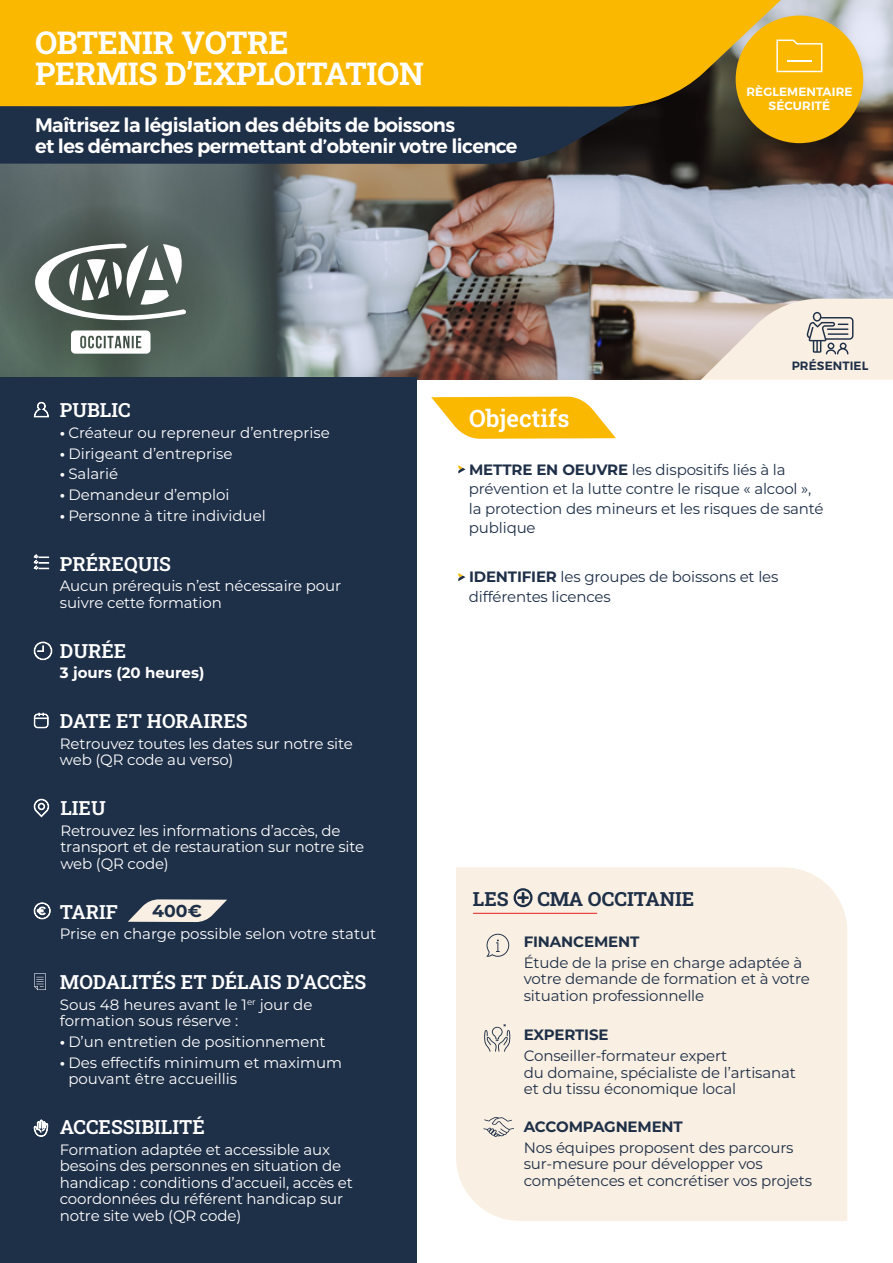
<style>
.page{position:relative;width:893px;height:1263px;background:#fff}
.page>*{position:absolute;margin:0;border:0;box-sizing:border-box;transform-origin:0 0}
.t1{font:31.5px/31.5px "Roboto Slab";letter-spacing:-.01em;color:#fff}
.t2{font:24px "Roboto Slab";color:#fff}
.t3{font:600 19.5px/21px "Montserrat";letter-spacing:-.03em;color:#fff}
.t4{font:19.5px "Roboto Slab";color:#fff}
.t5{font:19.5px "Roboto Slab";color:#1e2f48}
.t6{font:700 17.25px "Montserrat";color:#1e2f48}
.t7{font:15px/16.5px "Montserrat";letter-spacing:-.01em;color:#fff}
.t8{font:15px/16.5px "Montserrat";letter-spacing:-.01em;color:#1e2f48}
.t9{font:700 15px "Montserrat";letter-spacing:-.01em;color:#1e2f48}
.t10{font:700 15px "Montserrat";color:#fff}
.t11{font:600 12px/14.4px "Montserrat";letter-spacing:.01em;color:#fff;text-align:center}
.t12{font:600 12px "Montserrat";letter-spacing:.01em;color:#1e2f48}
.s1{font-weight:700}
</style>
<div class="page">
<img style="left:0;top:0;width:893px;height:380px">
<svg style="left:0;top:203px;width:229px;height:188px;background:#50615a"></svg>
<svg style="left:71px;top:330px;width:80px;height:24px"></svg>
<svg style="left:35px;top:244px;width:151px;height:76px"></svg>
<svg style="left:458px;top:465px;width:7px;height:8px"></svg>
<svg style="left:458px;top:573px;width:7px;height:8px"></svg>
<svg style="left:0;top:107px;width:638px;height:57px;background:#1e2d43"></svg>
<div style="left:0;top:0;width:782px;height:107px;background:#fbb800"></div>
<svg style="left:701px;top:298px;width:192px;height:82px;background:#e8ded4"></svg>
<div style="left:736px;top:16px;width:127px;height:127px;background:#fbb800;border-radius:50%"></div>
<svg style="left:776px;top:40px;width:46px;height:32px"></svg>
<hr style="left:787px;top:60px;width:25px;height:2px;background:#fff">
<div style="left:0;top:377px;width:417px;height:886px;background:#1e2f48"></div>
<svg style="left:34px;top:554px;width:15px;height:16px"></svg>
<svg style="left:34px;top:402px;width:15px;height:16px"></svg>
<svg style="left:34px;top:1119px;width:14px;height:18px"></svg>
<svg style="left:34px;top:799px;width:15px;height:18px"></svg>
<svg style="left:34px;top:642px;width:18px;height:18px"></svg>
<svg style="left:34px;top:713px;width:14px;height:15px"></svg>
<svg style="left:34px;top:902px;width:17px;height:17px"></svg>
<svg style="left:128px;top:899px;width:99px;height:23px"></svg>
<svg style="left:34px;top:973px;width:12px;height:17px"></svg>
<div style="left:456px;top:867px;width:391px;height:354px;background:#f9efe2"></div>
<svg style="left:483px;top:1117px;width:31px;height:20px"></svg>
<svg style="left:486px;top:934px;width:23px;height:23px"></svg>
<hr style="left:473px;top:913px;width:124px;height:1px;background:#e84242">
<svg style="left:513px;top:887px;width:20px;height:21px"></svg>
<svg style="left:484px;top:1024px;width:26px;height:28px"></svg>
<svg style="left:431px;top:396px;width:185px;height:43px"></svg>
<h1 class="t1" style="left:35px;top:26px;width:390px">OBTENIR VOTRE<br>PERMIS D’EXPLOITATION</h1>
<h3 class="t3" style="left:35px;top:115px;width:484px">Maîtrisez la législation des débits de boissons<br>et les démarches permettant d’obtenir votre licence</h3>
<p class="t11" style="left:746px;top:85px;width:108px">RÈGLEMENTAIRE<br>SÉCURITÉ</p>
<p class="t12" style="left:792px;top:359px;width:78px">PRÉSENTIEL</p>
<h3 class="t4" style="left:60px;top:397px;width:72px">PUBLIC</h3>
<p class="t7" style="left:60px;top:424px;width:271px"><span class="s1">•</span> Créateur ou repreneur d’entreprise</p>
<p class="t7" style="left:60px;top:444px;width:174px"><span class="s1">•</span> Dirigeant d’entreprise</p>
<p class="t7" style="left:60px;top:465px;width:60px"><span class="s1">•</span> Salarié</p>
<p class="t7" style="left:60px;top:486px;width:171px"><span class="s1">•</span> Demandeur d’emploi</p>
<p class="t7" style="left:60px;top:507px;width:207px"><span class="s1">•</span> Personne à titre individuel</p>
<h3 class="t4" style="left:60px;top:550px;width:113px">PRÉREQUIS</h3>
<p class="t7" style="left:60px;top:577px;width:283px">Aucun prérequis n’est nécessaire pour suivre cette formation</p>
<h3 class="t4" style="left:60px;top:637px;width:68px">DURÉE</h3>
<p class="t10" style="left:60px;top:662px;width:146px">3 jours (20 heures)</p>
<h3 class="t4" style="left:60px;top:708px;width:189px">DATE ET HORAIRES</h3>
<p class="t7" style="left:60px;top:735px;width:294px">Retrouvez toutes les dates sur notre site web (QR code au verso)</p>
<h3 class="t4" style="left:60px;top:795px;width:47px">LIEU</h3>
<p class="t7" style="left:60px;top:822px;width:305px">Retrouvez les informations d’accès, de transport et de restauration sur notre site web (QR code)</p>
<h3 class="t4" style="left:60px;top:898px;width:59px">TARIF</h3>
<p class="t7" style="left:60px;top:925px;width:318px">Prise en charge possible selon votre statut</p>
<p class="t6" style="left:152px;top:899px;width:51px">400€</p>
<h3 class="t4" style="left:60px;top:969px;width:308px">MODALITÉS ET DÉLAIS D’ACCÈS</h3>
<p class="t7" style="left:60px;top:996px;width:254px">Sous 48 heures avant le 1<sup>er</sup> jour de formation sous réserve :</p>
<p class="t7" style="left:60px;top:1033px;width:267px"><span class="s1">•</span> D’un entretien de positionnement</p>
<p class="t7" style="left:68px;top:1054px;width:275px;text-indent:-9px"><span class="s1">•</span> Des effectifs minimum et maximum pouvant être accueillis</p>
<h3 class="t4" style="left:60px;top:1114px;width:147px">ACCESSIBILITÉ</h3>
<p class="t7" style="left:60px;top:1141px;width:295px">Formation adaptée et accessible aux besoins des personnes en situation de handicap : conditions d’accueil, accès et coordonnées du référent handicap sur notre site web (QR code)</p>
<h2 class="t2" style="left:469px;top:401px;width:102px">Objectifs</h2>
<p class="t8" style="left:469px;top:459px;width:356px;line-height:19.5px"><span class="s1">METTRE EN OEUVRE</span> les dispositifs liés à la prévention et la lutte contre le risque « alcool », la protection des mineurs et les risques de santé publique</p>
<p class="t8" style="left:469px;top:567px;width:311px;line-height:19.5px"><span class="s1">IDENTIFIER</span> les groupes de boissons et les différentes licences</p>
<h3 class="t5" style="left:473px;top:885px;width:37px">LES</h3>
<h3 class="t5" style="left:537px;top:885px;width:158px">CMA OCCITANIE</h3>
<p class="t9" style="left:524px;top:931px;width:117px">FINANCEMENT</p>
<p class="t8" style="left:524px;top:954px;width:288px">Étude de la prise en charge adaptée à votre demande de formation et à votre situation professionnelle</p>
<p class="t9" style="left:524px;top:1024px;width:86px">EXPERTISE</p>
<p class="t8" style="left:524px;top:1047px;width:274px">Conseiller-formateur expert<br>du domaine, spécialiste de l’artisanat et du tissu économique local</p>
<p class="t9" style="left:524px;top:1116px;width:161px">ACCOMPAGNEMENT</p>
<p class="t8" style="left:524px;top:1138px;width:290px">Nos équipes proposent des parcours sur-mesure pour développer vos compétences et concrétiser vos projets</p>
</div>
